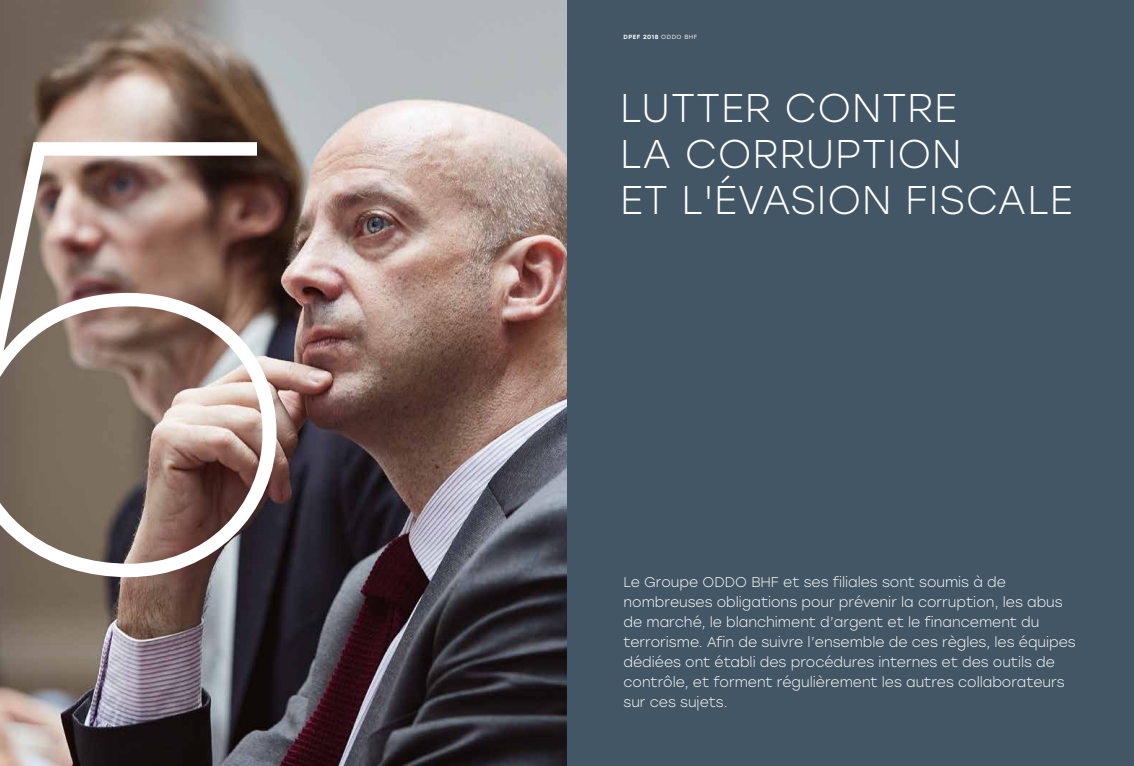
<style>
.page{position:relative;width:1134px;height:766px;background:#fff}
.page>*{position:absolute;margin:0;border:0;box-sizing:border-box;transform-origin:0 0}
.t1{font:300 40px/46px "Stolzl";letter-spacing:.02em;color:#fff}
.t2{font:300 14px/20px "Stolzl";color:#fff}
.t3{font:500 6px "Stolzl";letter-spacing:.08em;color:#fff}
.s1{font-weight:400}
</style>
<div class="page">
<img style="left:0;top:0;width:567px;height:765px">
<svg style="left:0;top:142px;width:277px;height:435px;background:#927e75"></svg>
<div style="left:567px;top:0;width:567px;height:765px;background:#435665"></div>
<p class="t3" style="left:623px;top:32px;width:75px">DPEF 2018 <span class="s1">ODDO BHF</span></p>
<h1 class="t1" style="left:620px;top:83px;width:454px">LUTTER CONTRE<br>LA CORRUPTION<br>ET L'ÉVASION FISCALE</h1>
<p class="t2" style="left:623px;top:571px;width:454px">Le Groupe ODDO BHF et ses filiales sont soumis à de nombreuses obligations pour prévenir la corruption, les abus de marché, le blanchiment d’argent et le financement du terrorisme. Afin de suivre l’ensemble de ces règles, les équipes dédiées ont établi des procédures internes et des outils de contrôle, et forment régulièrement les autres collaborateurs sur ces sujets.</p>
</div>
